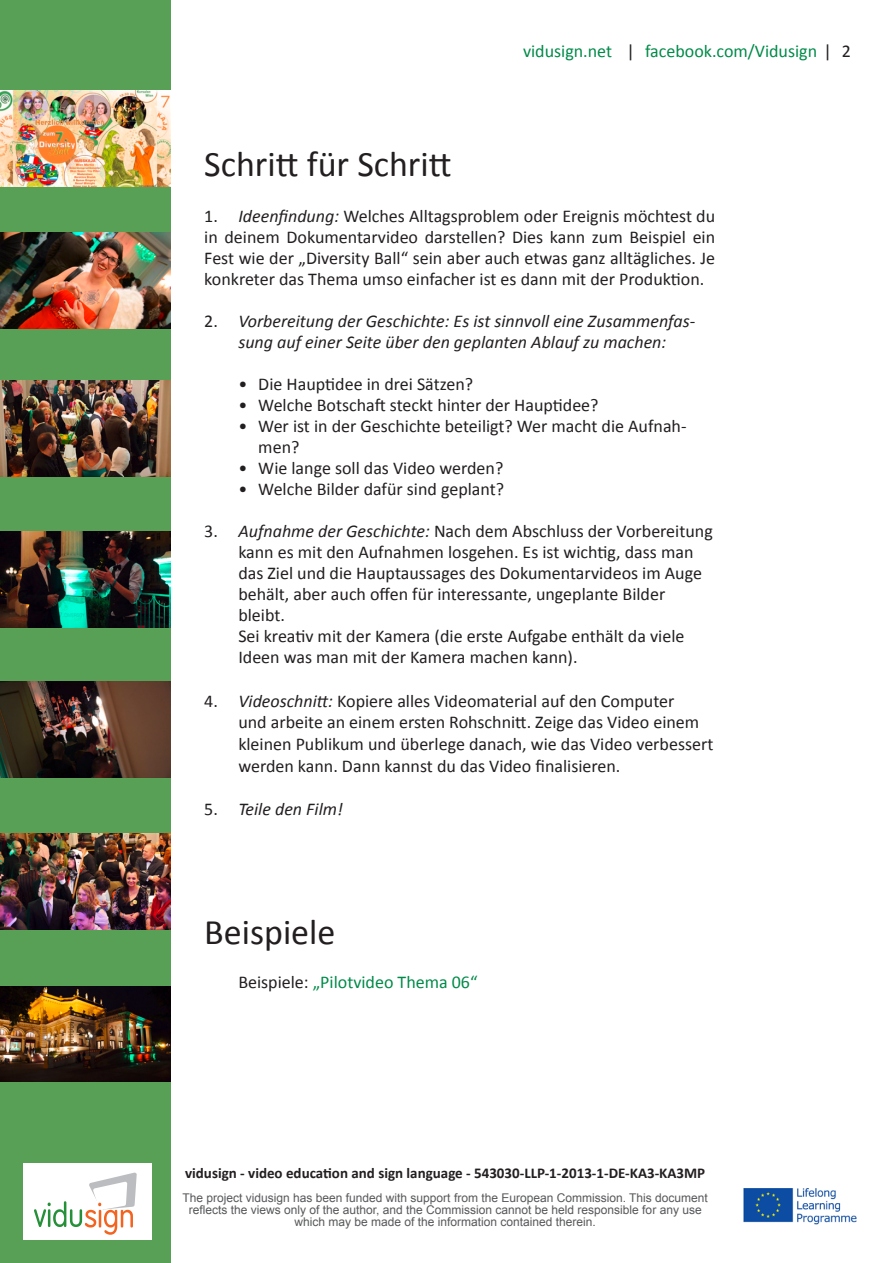
<style>
.page{position:relative;width:893px;height:1263px;background:#fff}
.page>*{position:absolute;margin:0;border:0;box-sizing:border-box;transform-origin:0 0}
.t1{font:36px "Calibri";color:#231f20}
.t2{font:18px/21px "Calibri";color:#231f20}
.t3{font:italic 18px/21px "Calibri";color:#231f20;text-align:center}
.t4{font:18px "Calibri";color:#008a49}
.t5{font:700 15px "Calibri";color:#231f20}
.t6{font:12px/12px "Arial";color:#57585a;text-align:center}
.s1{font-style:italic}
.s2{font-style:normal}
.s3{color:#231f20}
</style>
<div class="page">
<div style="left:0;top:0;width:170px;height:1263px;background:#58a056"></div>
<img style="left:743px;top:1188px;width:114px;height:37px">
<img style="left:0;top:90px;width:170px;height:96px">
<img style="left:0;top:233px;width:170px;height:95px">
<img style="left:0;top:380px;width:170px;height:96px">
<img style="left:0;top:531px;width:170px;height:96px">
<img style="left:0;top:682px;width:170px;height:95px">
<img style="left:0;top:834px;width:170px;height:95px">
<img style="left:0;top:986px;width:170px;height:96px">
<div style="left:23px;top:1163px;width:129px;height:77px;background:#fff"></div>
<svg style="left:34px;top:1172px;width:103px;height:63px"></svg>
<p class="t4" style="left:523px;top:38px;width:91px">vidusign.net</p>
<p class="t4" style="left:645px;top:38px;width:174px">facebook.com/Vidusign</p>
<p class="t2" style="left:842px;top:40px;width:11px">2</p>
<p class="t1" style="left:204px;top:139px;width:249px">Schritt für Schritt</p>
<p class="t2" style="left:204px;top:205px;width:512px;text-align:justify">1. <span class="s1">Ideenfindung:</span> Welches Alltagsproblem oder Ereignis möchtest du in deinem Dokumentarvideo darstellen? Dies kann zum Beispiel ein Fest wie der „Diversity Ball“ sein aber auch etwas ganz alltägliches. Je konkreter das Thema umso einfacher ist es dann mit der Produktion.</p>
<p class="t3" style="left:204px;top:310px;width:492px"><span class="s2">2.</span> Vorbereitung der Geschichte: Es ist sinnvoll eine Zusammenfas&shy;sung auf einer Seite über den geplanten Ablauf zu machen:</p>
<p class="t2" style="left:238px;top:373px;width:236px">• Die Hauptidee in drei Sätzen?</p>
<p class="t2" style="left:238px;top:394px;width:362px">• Welche Botschaft steckt hinter der Hauptidee?</p>
<p class="t2" style="left:258px;top:415px;width:430px;text-indent:-20px">• Wer ist in der Geschichte beteiligt? Wer macht die Aufnah&shy;men?</p>
<p class="t2" style="left:238px;top:457px;width:266px">• Wie lange soll das Video werden?</p>
<p class="t2" style="left:238px;top:478px;width:267px">• Welche Bilder dafür sind geplant?</p>
<p class="t2" style="left:204px;top:520px;width:510px">3. <span class="s1">Aufnahme der Geschichte:</span> Nach dem Abschluss der Vorbereitung</p>
<p class="t2" style="left:238px;top:541px;width:457px">kann es mit den Aufnahmen losgehen. Es ist wichtig, dass man</p>
<p class="t2" style="left:238px;top:562px;width:465px">das Ziel und die Hauptaussages des Dokumentarvideos im Auge</p>
<p class="t2" style="left:238px;top:583px;width:428px">behält, aber auch offen für interessante, ungeplante Bilder bleibt.</p>
<p class="t2" style="left:238px;top:625px;width:448px">Sei kreativ mit der Kamera (die erste Aufgabe enthält da viele</p>
<p class="t2" style="left:238px;top:646px;width:341px">Ideen was man mit der Kamera machen kann).</p>
<p class="t2" style="left:204px;top:690px;width:472px">4. <span class="s1">Videoschnitt:</span> Kopiere alles Videomaterial auf den Computer</p>
<p class="t2" style="left:238px;top:711px;width:462px">und arbeite an einem ersten Rohschnitt. Zeige das Video einem</p>
<p class="t2" style="left:238px;top:733px;width:476px">kleinen Publikum und überlege danach, wie das Video verbessert</p>
<p class="t2" style="left:238px;top:754px;width:384px">werden kann. Dann kannst du das Video finalisieren.</p>
<p class="t3" style="left:204px;top:797px;width:140px"><span class="s2">5.</span> Teile den Film!</p>
<p class="t1" style="left:204px;top:907px;width:133px">Beispiele</p>
<p class="t4" style="left:238px;top:969px;width:241px"><span class="s3">Beispiele:</span> „Pilotvideo Thema 06“</p>
<p class="t5" style="left:185px;top:1162px;width:522px">vidusign - video education and sign language - 543030-LLP-1-2013-1-DE-KA3-KA3MP</p>
<p class="t6" style="left:182px;top:1191px;width:527px">The project vidusign has been funded with support from the European Commission. This document reflects the views only of the author, and the Commission cannot be held responsible for any use which may be made of the information contained therein.</p>
</div>
